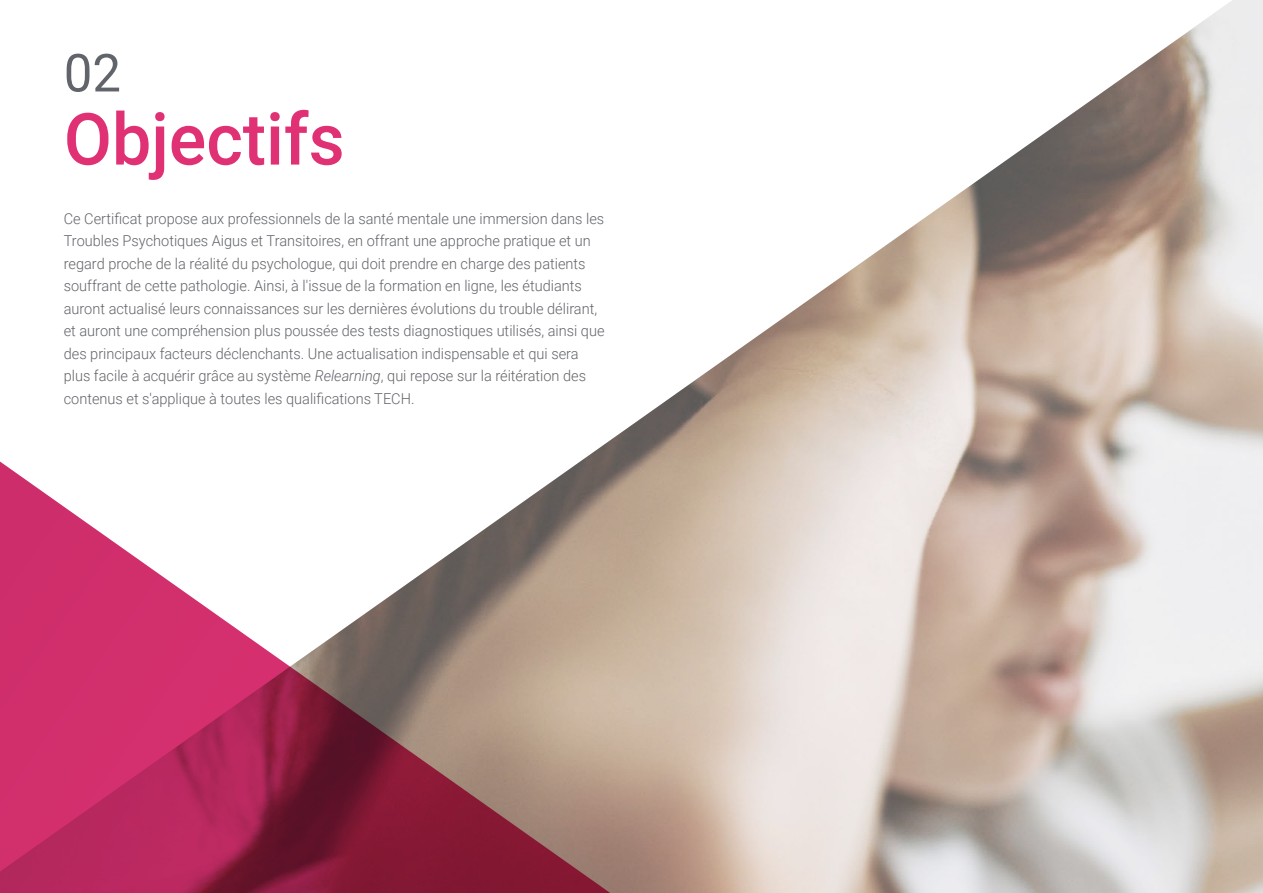
<style>
.page{position:relative;width:1263px;height:893px;background:#fff}
.page>*{position:absolute;margin:0;border:0;box-sizing:border-box;transform-origin:0 0}
.t1{font:500 72px "Roboto";color:#df3174}
.t2{font:52.5px "Roboto";color:#61646a}
.t3{font:300 15px/22.5px "Roboto";color:#61646a}
.s1{font-style:italic}
</style>
<div class="page">
<img style="left:602px;top:0;width:661px;height:893px">
<svg style="left:0;top:446px;width:640px;height:447px"></svg>
<h2 class="t2" style="left:64px;top:36px;width:59px">02</h2>
<h1 class="t1" style="left:64px;top:89px;width:282px">Objectifs</h1>
<p class="t3" style="left:64px;top:207px;width:542px">Ce Certificat propose aux professionnels de la santé mentale une immersion dans les Troubles Psychotiques Aigus et Transitoires, en offrant une approche pratique et un regard proche de la réalité du psychologue, qui doit prendre en charge des patients souffrant de cette pathologie. Ainsi, à l'issue de la formation en ligne, les étudiants auront actualisé leurs connaissances sur les dernières évolutions du trouble délirant, et auront une compréhension plus poussée des tests diagnostiques utilisés, ainsi que des principaux facteurs déclenchants. Une actualisation indispensable et qui sera plus facile à acquérir grâce au système <span class="s1">Relearning</span>, qui repose sur la réitération des contenus et s'applique à toutes les qualifications TECH.</p>
</div>
